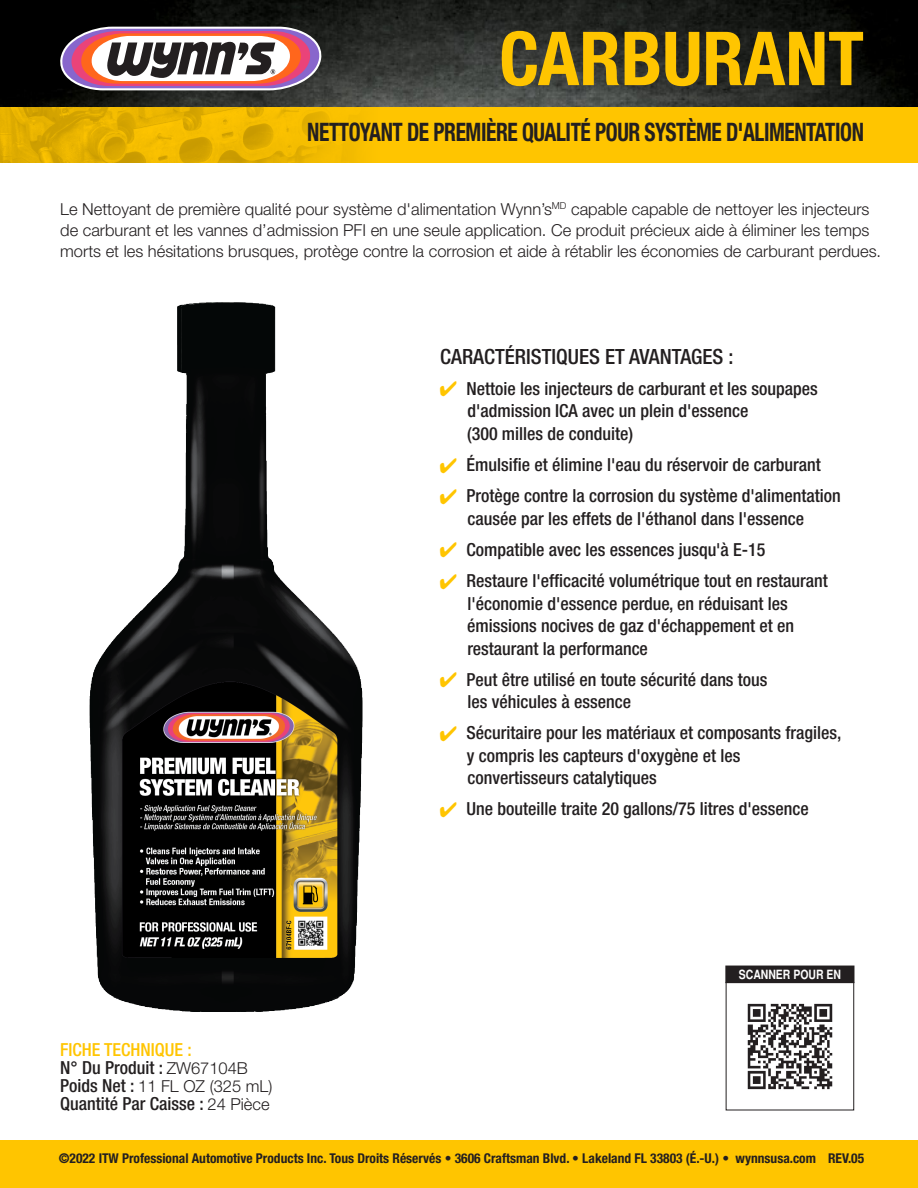
<style>
.page{position:relative;width:918px;height:1188px;background:#fff}
.page>*{position:absolute;margin:0;border:0;box-sizing:border-box;transform-origin:0 0}
.t1{font:700 condensed 74.55px "Helvetica Neue LT Std";color:#ffc500}
.t2{font:700 condensed 25.5px "Helvetica Neue LT Std";letter-spacing:-.02em;color:#231f20;scale:.84 1}
.t3{font:500 condensed 21px "Helvetica Neue LT Std";color:#231f20}
.t4{font:500 condensed 18px/22.5px "Helvetica Neue LT Std";color:#231f20}
.t5{font:500 condensed 18px/18px "Helvetica Neue LT Std";color:#ffc500}
.t6{font:300 16.5px/21px "Helvetica Neue LT Std";color:#231f20}
.t7{font:700 condensed 13.5px "Helvetica Neue LT Std";color:#231f20}
.t8{font:700 condensed 12.75px "Helvetica";color:#fff}
.s1{color:#ffc500}
.s2{color:#231f20}
.s3{font-weight:300;font-stretch:normal;font-size:16.5px;color:#231f20}
.s4{font-weight:500;font-stretch:condensed;font-size:18px}
.s5{font-weight:300;font-stretch:normal;font-size:16.5px}
</style>
<div class="page">
<div style="left:0;top:1140px;width:918px;height:48px;background:#ffc500"></div>
<img style="left:0;top:0;width:918px;height:108px">
<div style="left:0;top:108px;width:918px;height:55px;background:#ffc500"></div>
<img style="left:0;top:108px;width:358px;height:55px">
<svg style="left:59px;top:27px;width:263px;height:63px"></svg>
<div style="left:726px;top:966px;width:128px;height:16px;background:#231f20"></div>
<div style="left:725px;top:966px;width:129px;height:17px;border:2px solid #231f20"></div>
<img style="left:747px;top:1003px;width:86px;height:87px">
<img style="left:89px;top:302px;width:274px;height:710px">
<h1 class="t1" style="left:499px;top:14px;width:366px">CARBURANT</h1>
<p class="t2" style="left:307px;top:117px;width:664px">NETTOYANT DE PREMIÈRE QUALITÉ POUR SYSTÈME D'ALIMENTATION</p>
<p class="t6" style="left:60px;top:198px;width:822px">Le Nettoyant de première qualité pour système d'alimentation Wynn’s<sup>MD</sup> capable capable de nettoyer les injecteurs de carburant et les vannes d’admission PFI en une seule application. Ce produit précieux aide à éliminer les temps morts et les hésitations brusques, protège contre la corrosion et aide à rétablir les économies de carburant perdues.</p>
<p class="t3" style="left:440px;top:344px;width:295px">CARACTÉRISTIQUES ET AVANTAGES :</p>
<p class="t4" style="left:467px;top:377px;width:352px;text-indent:-28px"><span class="s1">✔</span> Nettoie les injecteurs de carburant et les soupapes d'admission ICA avec un plein d'essence<br>(300 milles de conduite)</p>
<p class="t4" style="left:439px;top:453px;width:383px"><span class="s1">✔</span> Émulsifie et élimine l'eau du réservoir de carburant</p>
<p class="t4" style="left:439px;top:484px;width:403px;text-align:center"><span class="s1">✔</span> Protège contre la corrosion du système d'alimentation causée par les effets de l'éthanol dans l'essence</p>
<p class="t4" style="left:439px;top:538px;width:328px"><span class="s1">✔</span> Compatible avec les essences jusqu'à E-15</p>
<p class="t4" style="left:467px;top:569px;width:362px;text-indent:-28px"><span class="s1">✔</span> Restaure l'efficacité volumétrique tout en restaurant l'économie d'essence perdue, en réduisant les émissions nocives de gaz d'échappement et en restaurant la performance</p>
<p class="t4" style="left:468px;top:668px;width:302px;text-indent:-28px"><span class="s1">✔</span> Peut être utilisé en toute sécurité dans tous les véhicules à essence</p>
<p class="t4" style="left:467px;top:721px;width:376px;text-indent:-27px"><span class="s1">✔</span> Sécuritaire pour les matériaux et composants fragiles, y compris les capteurs d'oxygène et les convertisseurs catalytiques</p>
<p class="t4" style="left:439px;top:798px;width:371px"><span class="s1">✔</span> Une bouteille traite 20 gallons/75 litres d'essence</p>
<p class="t5" style="left:60px;top:1041px;width:189px">FICHE TECHNIQUE :<br><span class="s2">N° Du Produit :</span> <span class="s3">ZW67104B</span></p>
<p class="t6" style="left:60px;top:1076px;width:214px"><span class="s4">Poids Net :</span> 11 FL OZ (325 mL)</p>
<p class="t4" style="left:60px;top:1093px;width:211px">Quantité Par Caisse : <span class="s5">24 Pièce</span></p>
<p class="t8" style="left:739px;top:967px;width:104px">SCANNER POUR EN</p>
<p class="t7" style="left:59px;top:1150px;width:807px">©2022 ITW Professional Automotive Products Inc. Tous Droits Réservés • 3606 Craftsman Blvd. • Lakeland FL 33803 (É.-U.) • wynnsusa.com REV.05</p>
</div>
